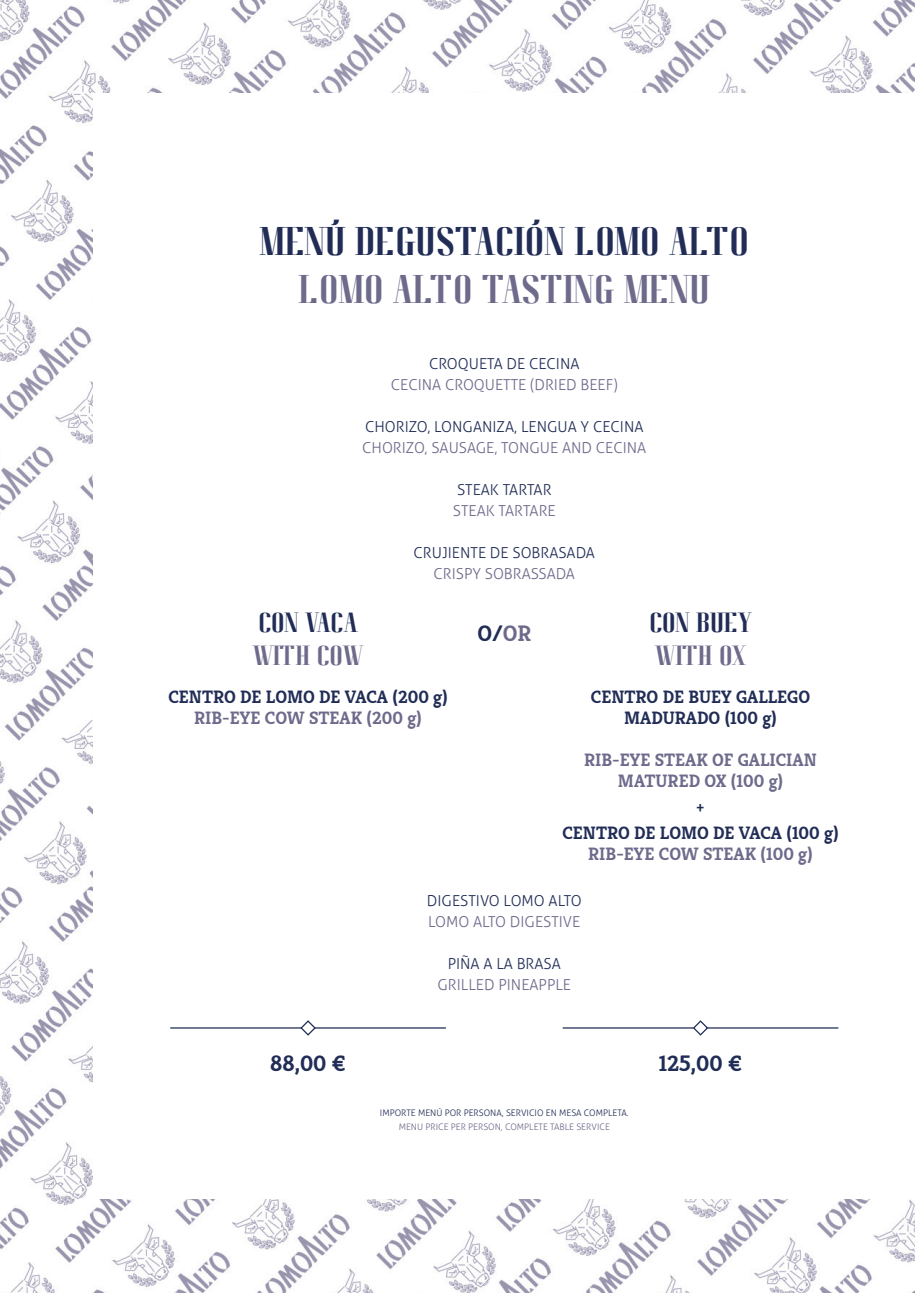
<style>
.page{position:relative;width:915px;height:1293px;background:#fff}
.page>*{position:absolute;margin:0;border:0;box-sizing:border-box;transform-origin:0 0}
.t1{font:39px "Pitch Display";color:#212d56}
.t2{font:39px "Pitch Display";color:#6d6a8b}
.t3{font:27px "Pitch Display";color:#212d56}
.t4{font:27px "Pitch Display";color:#6d6a8b}
.t5{font:700 22.5px "Kreon";color:#212d56}
.t6{font:700 18px/21px "Kreon";color:#212d56;text-align:center}
.t7{font:700 18px/21px "Kreon";color:#6d6a8b;text-align:center}
.t8{font:300 15.15px "Aller";color:#6d6a8b}
.t9{font:300 15.15px "Aller";color:#212d56}
.t10{font:300 9px "Aller";color:#212d56}
.t11{font:300 9px "Aller";color:#6d6a8b}
.s1{color:#6d6a8b}
</style>
<div class="page">
<img style="left:0;top:0;width:914px;height:1293px">
<div style="left:94px;top:94px;width:820px;height:1105px;background:#fff"></div>
<hr style="left:170px;top:1027px;width:131px;height:1px;background:#212d56">
<hr style="left:315px;top:1027px;width:131px;height:1px;background:#212d56">
<svg style="left:299px;top:1020px;width:17px;height:16px"></svg>
<hr style="left:562px;top:1027px;width:131px;height:1px;background:#212d56">
<hr style="left:707px;top:1027px;width:131px;height:1px;background:#212d56">
<svg style="left:691px;top:1020px;width:18px;height:16px"></svg>
<h1 class="t1" style="left:259px;top:219px;width:490px">MENÚ DEGUSTACIÓN LOMO ALTO</h1>
<h1 class="t2" style="left:299px;top:267px;width:412px">LOMO ALTO TASTING MENU</h1>
<p class="t9" style="left:429px;top:355px;width:152px">CROQUETA DE CECINA</p>
<p class="t8" style="left:391px;top:376px;width:228px">CECINA CROQUETTE (DRIED BEEF)</p>
<p class="t9" style="left:365px;top:418px;width:280px">CHORIZO, LONGANIZA, LENGUA Y CECINA</p>
<p class="t8" style="left:362px;top:439px;width:285px">CHORIZO, SAUSAGE, TONGUE AND CECINA</p>
<p class="t9" style="left:457px;top:481px;width:96px">STEAK TARTAR</p>
<p class="t8" style="left:453px;top:502px;width:104px">STEAK TARTARE</p>
<p class="t9" style="left:413px;top:544px;width:183px">CRUJIENTE DE SOBRASADA</p>
<p class="t8" style="left:433px;top:565px;width:143px">CRISPY SOBRASSADA</p>
<h2 class="t3" style="left:258px;top:607px;width:100px">CON VACA</h2>
<h2 class="t4" style="left:253px;top:640px;width:112px">WITH COW</h2>
<p class="t6" style="left:168px;top:686px;width:281px">CENTRO DE LOMO DE VACA (200 g)</p>
<p class="t7" style="left:194px;top:707px;width:229px">RIB-EYE COW STEAK (200 g)</p>
<h3 class="t5" style="left:477px;top:619px;width:55px">O/<span class="s1">OR</span></h3>
<h2 class="t3" style="left:649px;top:607px;width:104px">CON BUEY</h2>
<h2 class="t4" style="left:655px;top:640px;width:92px">WITH OX</h2>
<p class="t6" style="left:590px;top:686px;width:221px">CENTRO DE BUEY GALLEGO<br>MADURADO (100 g)</p>
<p class="t7" style="left:584px;top:749px;width:234px">RIB-EYE STEAK OF GALICIAN<br>MATURED OX (100 g)</p>
<p class="t6" style="left:562px;top:796px;width:278px;line-height:24.2px">+<br>CENTRO DE LOMO DE VACA (100 g)</p>
<p class="t7" style="left:588px;top:843px;width:226px">RIB-EYE COW STEAK (100 g)</p>
<p class="t9" style="left:427px;top:891px;width:156px">DIGESTIVO LOMO ALTO</p>
<p class="t8" style="left:428px;top:912px;width:154px">LOMO ALTO DIGESTIVE</p>
<p class="t9" style="left:447px;top:954px;width:115px">PIÑA A LA BRASA</p>
<p class="t8" style="left:437px;top:975px;width:135px">GRILLED PINEAPPLE</p>
<h3 class="t5" style="left:270px;top:1048px;width:77px">88,00 €</h3>
<h3 class="t5" style="left:658px;top:1048px;width:85px">125,00 €</h3>
<p class="t10" style="left:380px;top:1107px;width:250px">IMPORTE MENÚ POR PERSONA, SERVICIO EN MESA COMPLETA.</p>
<p class="t11" style="left:398px;top:1121px;width:212px">MENU PRICE PER PERSON, COMPLETE TABLE SERVICE</p>
</div>
